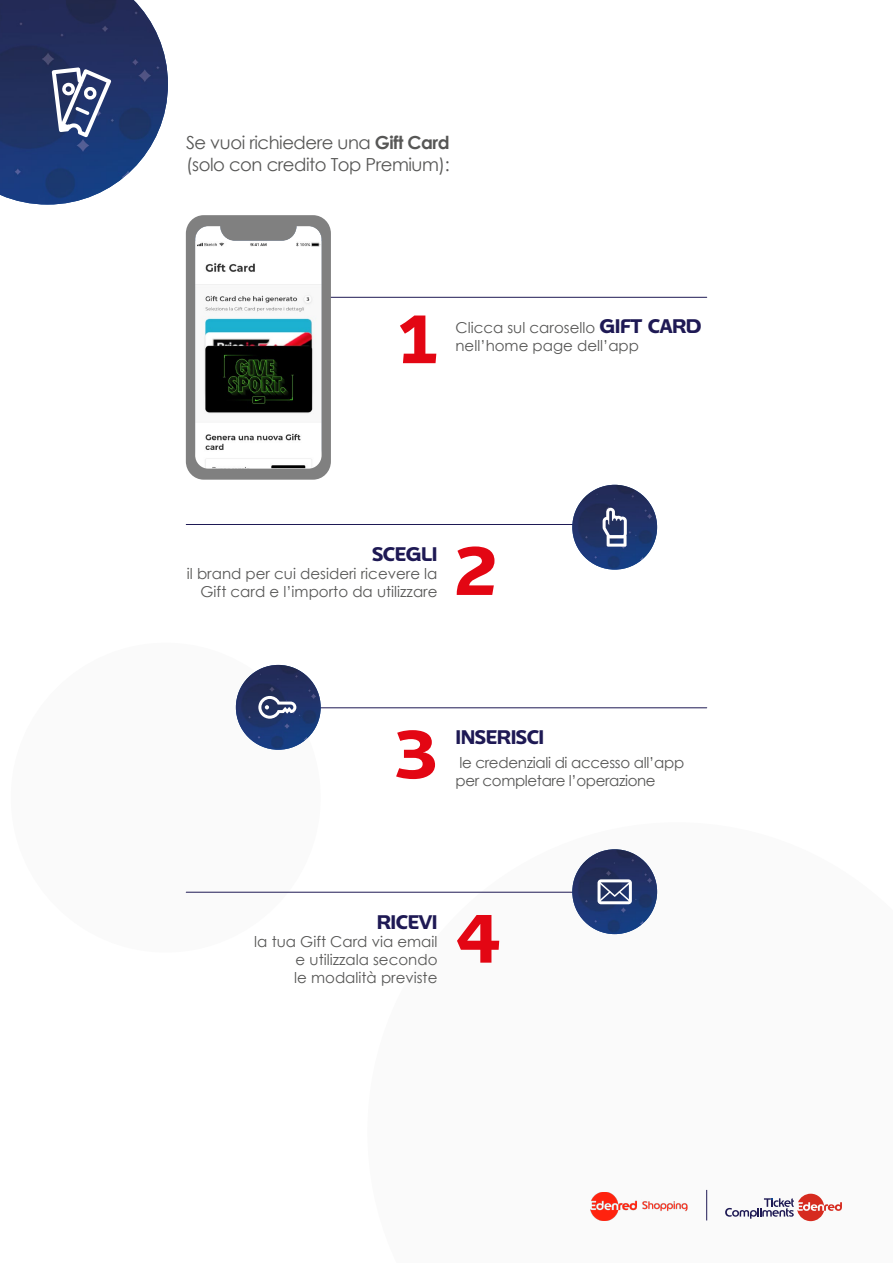
<style>
.page{position:relative;width:893px;height:1263px;background:#fff}
.page>*{position:absolute;margin:0;border:0;box-sizing:border-box;transform-origin:0 0}
.t1{font:700 67.5px "Edenred";color:#e30613}
.t2{font:700 19.5px "Edenred";letter-spacing:-.025em;color:#1e1954}
.t3{font:18px/21.6px "Century Gothic";letter-spacing:-.025em;color:#575756}
.t4{font:15px/18px "Century Gothic";color:#575756;text-align:right}
.t5{font:15px "Century Gothic";letter-spacing:-.02em;color:#575756}
.t6{font:15px "Century Gothic";letter-spacing:-.025em;color:#575756}
.s1{font-weight:700}
.s2{font-family:"Edenred";font-weight:700;font-size:19.5px;color:#1e1954}
</style>
<div class="page">
<div style="left:11px;top:643px;width:310px;height:309px;background:#fafafa;border-radius:50%"></div>
<img style="left:590px;top:1192px;width:98px;height:29px">
<svg style="left:725px;top:1194px;width:117px;height:27px"></svg>
<hr style="left:706px;top:1190px;width:1px;height:30px;background:#1e1954">
<svg style="left:0;top:0;width:168px;height:205px;background:#40517e"></svg>
<hr style="left:303px;top:707px;width:404px;height:1px;background:#1e1954">
<hr style="left:186px;top:524px;width:400px;height:1px;background:#1e1954">
<hr style="left:186px;top:892px;width:400px;height:1px;background:#1e1954">
<hr style="left:328px;top:297px;width:379px;height:1px;background:#1e1954">
<svg style="left:186px;top:215px;width:145px;height:265px"></svg>
<img style="left:572px;top:485px;width:85px;height:85px;border-radius:42px">
<img style="left:236px;top:665px;width:85px;height:85px;border-radius:42px">
<img style="left:572px;top:849px;width:85px;height:85px;border-radius:42px">
<svg style="left:597px;top:879px;width:35px;height:25px"></svg>
<svg style="left:258px;top:696px;width:38px;height:23px"></svg>
<svg style="left:603px;top:508px;width:24px;height:39px"></svg>
<p class="t3" style="left:186px;top:132px;width:265px">Se vuoi richiedere una <span class="s1">Gift Card </span>(solo con credito Top Premium):</p>
<h1 class="t1" style="left:398px;top:293px;width:41px">1</h1>
<p class="t4" style="left:455px;top:318px;width:248px">Clicca sul carosello <span class="s2">GIFT CARD</span></p>
<p class="t4" style="left:455px;top:336px;width:185px">nell’home page dell’app</p>
<h2 class="t2" style="left:372px;top:541px;width:67px">SCEGLI</h2>
<p class="t4" style="left:187px;top:564px;width:252px">il brand per cui desideri ricevere la<br>Gift card e l’importo da utilizzare</p>
<h1 class="t1" style="left:455px;top:525px;width:43px">2</h1>
<h1 class="t1" style="left:395px;top:708px;width:44px">3</h1>
<h2 class="t2" style="left:455px;top:724px;width:90px">INSERISCI</h2>
<p class="t5" style="left:459px;top:752px;width:226px">le credenziali di accesso all’app</p>
<p class="t6" style="left:455px;top:770px;width:202px">per completare l’operazione</p>
<h2 class="t2" style="left:377px;top:908px;width:62px">RICEVI</h2>
<p class="t4" style="left:294px;top:932px;width:145px;text-align:justify;text-indent:-40px">la tua Gift Card via email e utilizzala secondo le modalità previste</p>
<h1 class="t1" style="left:455px;top:893px;width:47px">4</h1>
</div>
